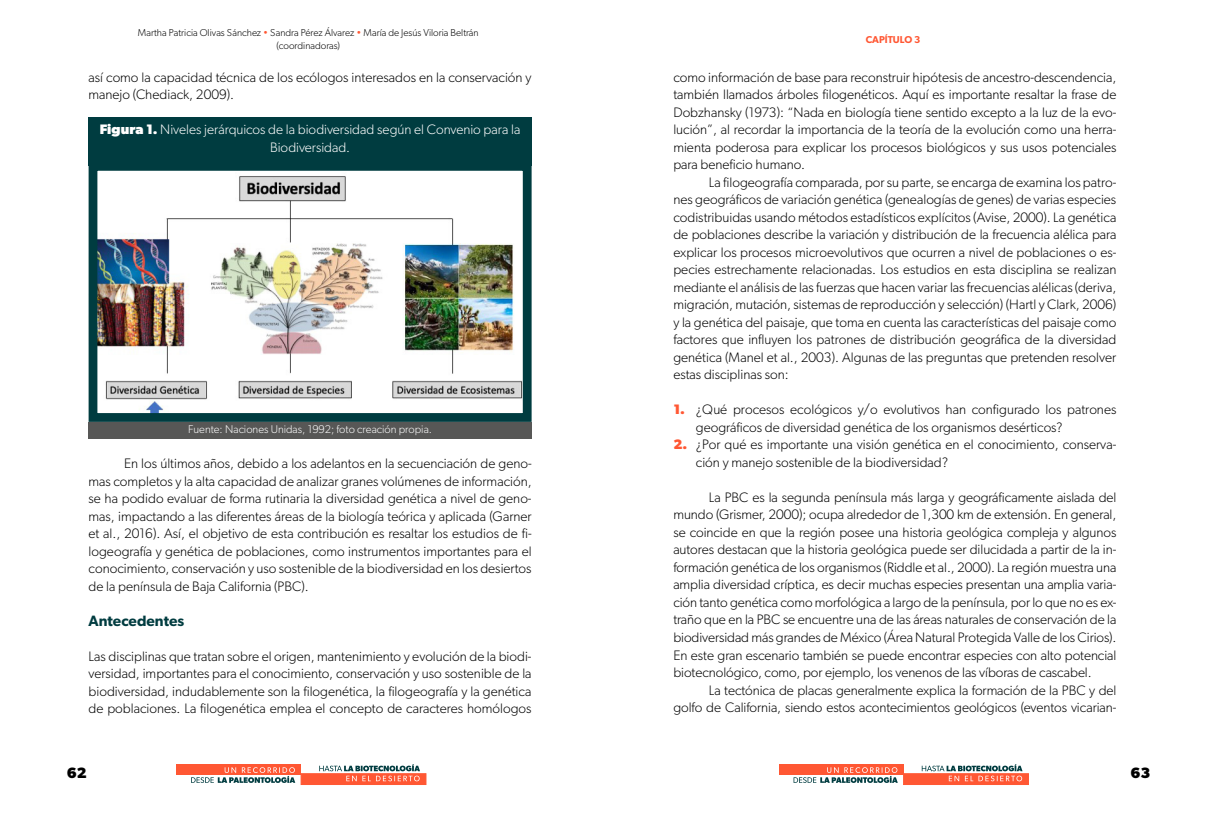
<style>
.page{position:relative;width:1205px;height:815px;background:#fff}
.page>*{position:absolute;margin:0;border:0;box-sizing:border-box;transform-origin:0 0}
.t1{font:600 15px "Gibson";color:#003c40}
.t2{font:700 15px "Gibson";color:#000}
.t3{font:300 13.75px/17.5px "Gibson";color:#000;text-align:justify}
.t4{font:300 13.75px/17.5px "Gibson";letter-spacing:-.005em;color:#fff;text-align:center}
.t5{font:300 11.25px "Gibson";color:#fff}
.t6{font:300 10px/12.5px "Gibson";color:#000;text-align:center}
.t7{font:600 10px "Gibson";color:#ff5733}
.s1{color:#ff5733}
.s2{font-weight:700}
.s3{font-weight:700;color:#ff5733}
</style>
<div class="page">
<div style="left:176px;top:764px;width:125px;height:10px;background:#ff5733"></div>
<svg style="left:191px;top:767px;width:104px;height:16px"></svg>
<div style="left:301px;top:774px;width:125px;height:11px;background:#ff5733"></div>
<svg style="left:319px;top:764px;width:101px;height:17px"></svg>
<div style="left:779px;top:764px;width:125px;height:10px;background:#ff5733"></div>
<svg style="left:793px;top:767px;width:105px;height:16px"></svg>
<div style="left:903px;top:774px;width:125px;height:11px;background:#ff5733"></div>
<svg style="left:922px;top:764px;width:100px;height:17px"></svg>
<div style="left:89px;top:117px;width:442px;height:48px;background:#003c40"></div>
<div style="left:89px;top:421px;width:442px;height:18px;background:#575756"></div>
<img style="left:99px;top:176px;width:422px;height:236px">
<div style="left:89px;top:162px;width:442px;height:260px;border:9px solid #003c40"></div>
<p class="t6" style="left:138px;top:27px;width:342px">Martha Patricia Olivas Sánchez <span class="s1">•</span> Sandra Pérez Álvarez <span class="s1">•</span> María de Jesús Viloria Beltrán (coordinadoras)</p>
<p class="t3" style="left:89px;top:68px;width:444px">así como la capacidad técnica de los ecólogos interesados en la conservación y manejo (Chediack, 2009).</p>
<p class="t4" style="left:100px;top:121px;width:422px"><span class="s2">Figura 1.</span> Niveles jerárquicos de la biodiversidad según el Convenio para la<br>Biodiversidad.</p>
<p class="t5" style="left:188px;top:422px;width:245px">Fuente: Naciones Unidas, 1992; foto creación propia.</p>
<p class="t3" style="left:89px;top:454px;width:444px;text-indent:35px">En los últimos años, debido a los adelantos en la secuenciación de geno&shy;mas completos y la alta capacidad de analizar granes volúmenes de información, se ha podido evaluar de forma rutinaria la diversidad genética a nivel de geno&shy;mas, impactando a las diferentes áreas de la biología teórica y aplicada (Garner et al., 2016). Así, el objetivo de esta contribución es resaltar los estudios de fi&shy;logeografía y genética de poblaciones, como instrumentos importantes para el conocimiento, conservación y uso sostenible de la biodiversidad en los desiertos de la península de Baja California (PBC).</p>
<p class="t1" style="left:89px;top:611px;width:97px">Antecedentes</p>
<p class="t3" style="left:89px;top:647px;width:444px">Las disciplinas que tratan sobre el origen, mantenimiento y evolución de la biodi&shy;versidad, importantes para el conocimiento, conservación y uso sostenible de la biodiversidad, indudablemente son la filogenética, la filogeografía y la genética de poblaciones. La filogenética emplea el concepto de caracteres homólogos</p>
<p class="t7" style="left:866px;top:33px;width:56px">CAPÍTULO 3</p>
<p class="t3" style="left:673px;top:68px;width:444px">como información de base para reconstruir hipótesis de ancestro-descendencia, también llamados árboles filogenéticos. Aquí es importante resaltar la frase de Dobzhansky (1973): “Nada en biología tiene sentido excepto a la luz de la evo&shy;lución”, al recordar la importancia de la teoría de la evolución como una herra&shy;mienta poderosa para explicar los procesos biológicos y sus usos potenciales para beneficio humano.</p>
<p class="t3" style="left:673px;top:173px;width:444px;text-indent:35px">La filogeografía comparada, por su parte, se encarga de examina los patro&shy;nes geográficos de variación genética (genealogías de genes) de varias especies codistribuidas usando métodos estadísticos explícitos (Avise, 2000). La genética de poblaciones describe la variación y distribución de la frecuencia alélica para explicar los procesos microevolutivos que ocurren a nivel de poblaciones o es&shy;pecies estrechamente relacionadas. Los estudios en esta disciplina se realizan mediante el análisis de las fuerzas que hacen variar las frecuencias alélicas (deriva, migración, mutación, sistemas de reproducción y selección) (Hartl y Clark, 2006) y la genética del paisaje, que toma en cuenta las características del paisaje como factores que influyen los patrones de distribución geográfica de la diversidad genética (Manel et al., 2003). Algunas de las preguntas que pretenden resolver estas disciplinas son:</p>
<p class="t3" style="left:696px;top:401px;width:422px;text-indent:-22px"><span class="s3">1.</span> ¿Qué procesos ecológicos y/o evolutivos han configurado los patrones geográficos de diversidad genética de los organismos desérticos?</p>
<p class="t3" style="left:696px;top:436px;width:422px;text-indent:-22px"><span class="s3">2.</span> ¿Por qué es importante una visión genética en el conocimiento, conserva&shy;ción y manejo sostenible de la biodiversidad?</p>
<p class="t3" style="left:673px;top:488px;width:444px;text-indent:35px">La PBC es la segunda península más larga y geográficamente aislada del mundo (Grismer, 2000); ocupa alrededor de 1,300 km de extensión. En general, se coincide en que la región posee una historia geológica compleja y algunos autores destacan que la historia geológica puede ser dilucidada a partir de la in&shy;formación genética de los organismos (Riddle et al., 2000). La región muestra una amplia diversidad críptica, es decir muchas especies presentan una amplia varia&shy;ción tanto genética como morfológica a largo de la península, por lo que no es ex&shy;traño que en la PBC se encuentre una de las áreas naturales de conservación de la biodiversidad más grandes de México (Área Natural Protegida Valle de los Cirios).<br>En este gran escenario también se puede encontrar especies con alto potencial biotecnológico, como, por ejemplo, los venenos de las víboras de cascabel.</p>
<p class="t3" style="left:673px;top:681px;width:444px;text-align:right">La tectónica de placas generalmente explica la formación de la PBC y del<br>golfo de California, siendo estos acontecimientos geológicos (eventos vicarian-</p>
<p class="t2" style="left:67px;top:764px;width:21px">62</p>
<p class="t2" style="left:1130px;top:764px;width:21px">63</p>
</div>
